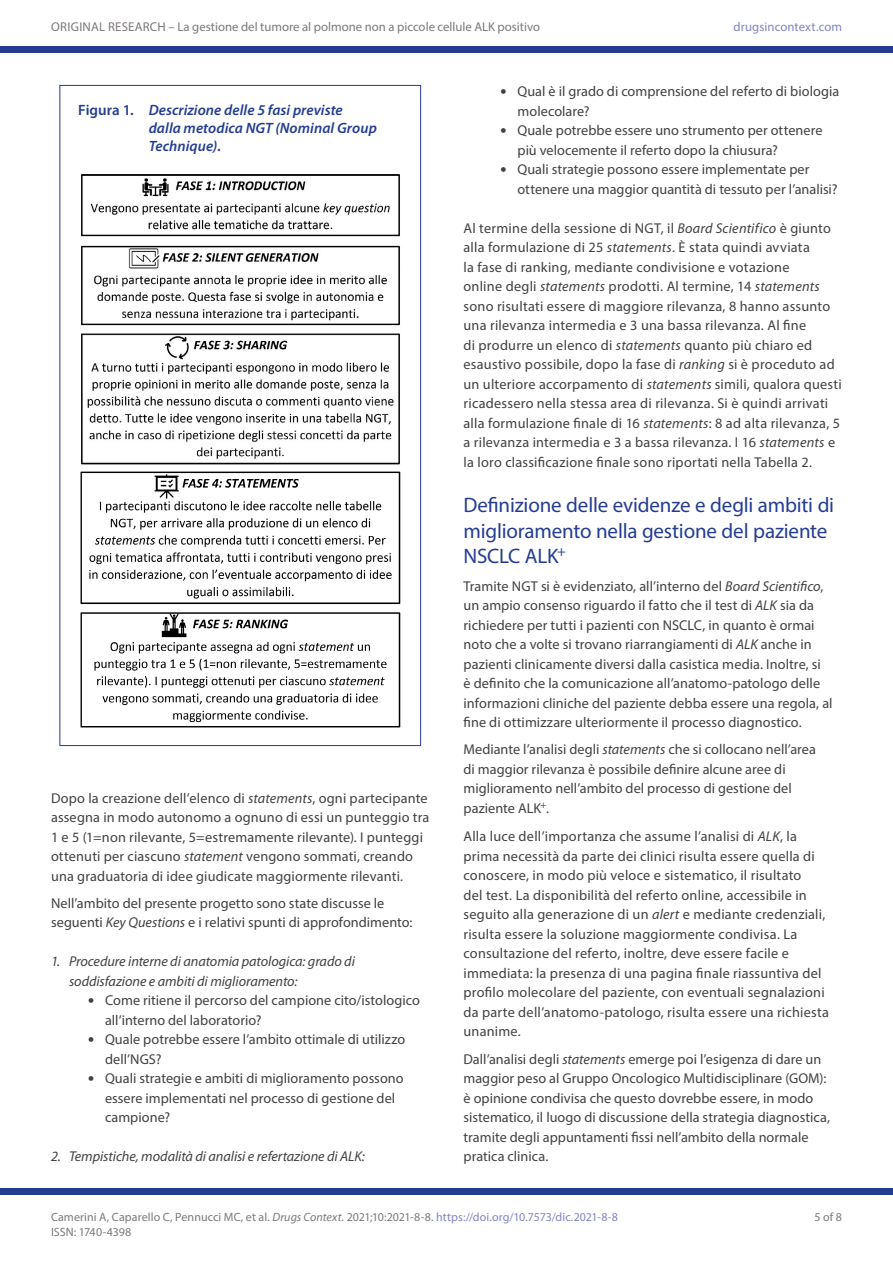
<style>
.page{position:relative;width:893px;height:1263px;background:#fff}
.page>*{position:absolute;margin:0;border:0;box-sizing:border-box;transform-origin:0 0}
.t1{font:21px/25.5px "Myriad Pro";letter-spacing:-.01em;color:#243d91}
.FCAP{font:italic 600 15px/18px "Myriad Pro";letter-spacing:.005em;color:#243d91}
.TXT_S{font:14.25px/19.5px "Myriad Pro";letter-spacing:.01em;color:#424142}
.TXT{font:14.25px/19.5px "Myriad Pro";letter-spacing:.005em;color:#424142}
.NL_F{font:italic 14.25px/19.5px "Myriad Pro";letter-spacing:-.005em;color:#424142}
.t2{font:12.75px "Myriad Pro";color:#7c7878}
.t3{font:12.75px "Myriad Pro";letter-spacing:.005em;color:#7f85c1}
.t4{font:12px "Myriad Pro";letter-spacing:.005em;color:#7c7878}
.s1{font-style:normal}
.s2{font-style:italic}
.s3{color:#7f85c1}
</style>
<div class="page">
<div style="left:0;top:1188px;width:893px;height:7px;background:#243d91"></div>
<div style="left:0;top:47px;width:893px;height:6px;background:#243d91"></div>
<img style="left:80px;top:174px;width:321px;height:553px">
<p class="t2" style="left:51px;top:18px;width:490px">ORIGINAL RESEARCH – La gestione del tumore al polmone non a piccole cellule ALK positivo</p>
<p class="t3" style="left:734px;top:18px;width:110px">drugsincontext.com</p>
<p class="FCAP" style="left:149px;top:101px;width:230px;text-indent:-70px"><span class="s1">Figura 1.</span> Descrizione delle 5 fasi previste dalla metodica NGT (Nominal Group<br>Technique)<span class="s1">.</span></p>
<p class="TXT_S" style="left:51px;top:788px;width:380px">Dopo la creazione dell’elenco di <span class="s2">statements</span>, ogni partecipante assegna in modo autonomo a ognuno di essi un punteggio tra 1 e 5 (1=non rilevante, 5=estremamente rilevante). I punteggi ottenuti per ciascuno <span class="s2">statement</span> vengono sommati, creando una graduatoria di idee giudicate maggiormente rilevanti.</p>
<p class="TXT_S" style="left:51px;top:893px;width:363px">Nell’ambito del presente progetto sono state discusse le seguenti <span class="s2">Key Questions</span> e i relativi spunti di approfondimento:</p>
<p class="NL_F" style="left:69px;top:951px;width:287px;text-indent:-18px">1. Procedure interne di anatomia patologica: grado di soddisfazione e ambiti di miglioramento:</p>
<p class="TXT_S" style="left:105px;top:990px;width:316px;text-indent:-18px">• Come ritiene il percorso del campione cito/istologico all’interno del laboratorio?</p>
<p class="TXT_S" style="left:105px;top:1029px;width:302px;text-indent:-18px">• Quale potrebbe essere l’ambito ottimale di utilizzo dell’NGS?</p>
<p class="TXT_S" style="left:105px;top:1068px;width:300px;text-indent:-18px">• Quali strategie e ambiti di miglioramento possono essere implementati nel processo di gestione del campione?</p>
<p class="NL_F" style="left:51px;top:1146px;width:315px">2. Tempistiche, modalità di analisi e refertazione di ALK:</p>
<p class="TXT_S" style="left:517px;top:81px;width:323px;text-indent:-18px">• Qual è il grado di comprensione del referto di biologia molecolare?</p>
<p class="TXT_S" style="left:517px;top:120px;width:306px;text-indent:-18px">• Quale potrebbe essere uno strumento per ottenere più velocemente il referto dopo la chiusura?</p>
<p class="TXT_S" style="left:517px;top:159px;width:322px;text-indent:-18px">• Quali strategie possono essere implementate per ottenere una maggior quantità di tessuto per l’analisi?</p>
<p class="TXT_S" style="left:463px;top:218px;width:380px">Al termine della sessione di NGT, il <span class="s2">Board Scientifico</span> è giunto alla formulazione di 25 <span class="s2">statements</span>. È stata quindi avviata<br>la fase di ranking, mediante condivisione e votazione<br>online degli <span class="s2">statements</span> prodotti. Al termine, 14 <span class="s2">statements </span>sono risultati essere di maggiore rilevanza, 8 hanno assunto una rilevanza intermedia e 3 una bassa rilevanza. Al fine<br>di produrre un elenco di <span class="s2">statements</span> quanto più chiaro ed esaustivo possibile, dopo la fase di <span class="s2">ranking</span> si è proceduto ad un ulteriore accorpamento di <span class="s2">statements</span> simili, qualora questi ricadessero nella stessa area di rilevanza. Si è quindi arrivati alla formulazione finale di 16 <span class="s2">statements</span>: 8 ad alta rilevanza, 5 a rilevanza intermedia e 3 a bassa rilevanza. I 16 <span class="s2">statements</span> e la loro classificazione finale sono riportati nella Tabella 2.</p>
<h2 class="t1" style="left:463px;top:492px;width:372px">Definizione delle evidenze e degli ambiti di miglioramento nella gestione del paziente<br>NSCLC ALK<sup>+</sup></h2>
<p class="TXT" style="left:463px;top:576px;width:371px">Tramite NGT si è evidenziato, all’interno del <span class="s2">Board Scientifico</span>, un ampio consenso riguardo il fatto che il test di <span class="s2">ALK</span> sia da richiedere per tutti i pazienti con NSCLC, in quanto è ormai noto che a volte si trovano riarrangiamenti di <span class="s2">ALK</span> anche in pazienti clinicamente diversi dalla casistica media. Inoltre, si<br>è definito che la comunicazione all’anatomo-patologo delle informazioni cliniche del paziente debba essere una regola, al fine di ottimizzare ulteriormente il processo diagnostico.</p>
<p class="TXT_S" style="left:463px;top:739px;width:354px">Mediante l’analisi degli <span class="s2">statements</span> che si collocano nell’area di maggior rilevanza è possibile definire alcune aree di miglioramento nell’ambito del processo di gestione del paziente ALK<sup>+</sup>.</p>
<p class="TXT_S" style="left:463px;top:827px;width:367px">Alla luce dell’importanza che assume l’analisi di <span class="s2">ALK</span>, la prima necessità da parte dei clinici risulta essere quella di conoscere, in modo più veloce e sistematico, il risultato<br>del test. La disponibilità del referto online, accessibile in seguito alla generazione di un <span class="s2">alert</span> e mediante credenziali, risulta essere la soluzione maggiormente condivisa. La consultazione del referto, inoltre, deve essere facile e immediata: la presenza di una pagina finale riassuntiva del profilo molecolare del paziente, con eventuali segnalazioni da parte dell’anatomo-patologo, risulta essere una richiesta unanime.</p>
<p class="TXT_S" style="left:463px;top:1049px;width:368px">Dall’analisi degli <span class="s2">statements</span> emerge poi l’esigenza di dare un maggior peso al Gruppo Oncologico Multidisciplinare (GOM): è opinione condivisa che questo dovrebbe essere, in modo sistematico, il luogo di discussione della strategia diagnostica, tramite degli appuntamenti fissi nell’ambito della normale pratica clinica.</p>
<p class="t4" style="left:51px;top:1209px;width:569px">Camerini A, Caparello C, Pennucci MC, et al. <span class="s2">Drugs Context.</span> 2021;10:2021-8-8. <span class="s3">https://doi.org/10.7573/dic.2021-8-8</span></p>
<p class="t4" style="left:814px;top:1209px;width:29px">5 of 8</p>
<p class="t4" style="left:51px;top:1224px;width:82px">ISSN: 1740-4398</p>
</div>
